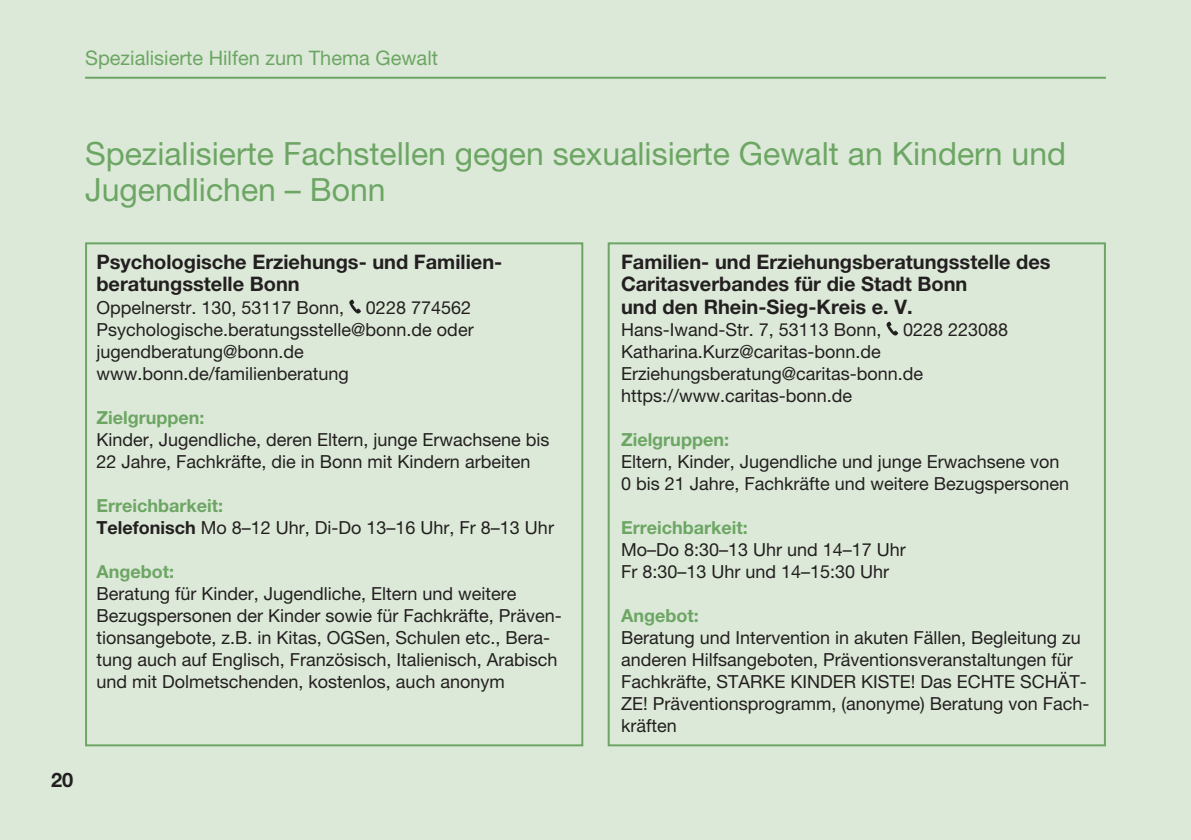
<style>
.page{position:relative;width:1191px;height:840px;background:#fff}
.page>*{position:absolute;margin:0;border:0;box-sizing:border-box;transform-origin:0 0}
.t1{font:32px/36px "Helvetica Neue LT Pro";color:#6da664}
.t2{font:700 20px/22px "Helvetica Neue LT Pro";color:#231f20}
.t3{font:20px "Helvetica Neue LT Pro";color:#6da664}
.t4{font:18px/22px "Helvetica Neue LT Pro";color:#231f20}
.t5{font:700 18px "Helvetica Neue LT Pro";color:#6da664}
.s1{font-weight:700;color:#6da664}
.s2{font-weight:700}
</style>
<div class="page">
<div style="left:0;top:0;width:1191px;height:839px;background:#dce9d8"></div>
<hr style="left:85px;top:77px;width:1021px;height:2px;background:#6da664">
<svg style="left:349px;top:299px;width:12px;height:15px"></svg>
<svg style="left:886px;top:321px;width:12px;height:15px"></svg>
<div style="left:85px;top:242px;width:498px;height:504px;border:2px solid #6da664"></div>
<div style="left:607px;top:242px;width:499px;height:504px;border:2px solid #6da664"></div>
<p class="t3" style="left:85px;top:46px;width:354px">Spezialisierte Hilfen zum Thema Gewalt</p>
<h1 class="t1" style="left:85px;top:135px;width:982px">Spezialisierte Fachstellen gegen sexualisierte Gewalt an Kindern und<br>Jugendlichen – Bonn</h1>
<p class="t2" style="left:96px;top:251px;width:407px">Psychologische Erziehungs- und Familien&shy;beratungsstelle Bonn</p>
<p class="t4" style="left:96px;top:296px;width:379px">Oppelnerstr. 130, 53117 Bonn, 0228 774562<br>Psychologische.beratungsstelle@bonn.de oder jugendberatung@bonn.de www.bonn.de/familienberatung</p>
<p class="t5" style="left:96px;top:406px;width:109px">Zielgruppen:</p>
<p class="t4" style="left:96px;top:428px;width:455px">Kinder, Jugendliche, deren Eltern, junge Erwachsene bis<br>22 Jahre, Fachkräfte, die in Bonn mit Kindern arbeiten</p>
<p class="t4" style="left:96px;top:493px;width:459px"><span class="s1">Erreichbarkeit:<br></span><span class="s2">Telefonisch</span> Mo 8–12 Uhr, Di-Do 13–16 Uhr, Fr 8–13 Uhr</p>
<p class="t5" style="left:96px;top:560px;width:79px">Angebot:</p>
<p class="t4" style="left:96px;top:581px;width:467px">Beratung für Kinder, Jugendliche, Eltern und weitere Bezugspersonen der Kinder sowie für Fachkräfte, Präven&shy;tionsangebote, z.B. in Kitas, OGSen, Schulen etc., Bera&shy;tung auch auf Englisch, Französisch, Italienisch, Arabisch und mit Dolmetschenden, kostenlos, auch anonym</p>
<p class="t2" style="left:51px;top:768px;width:24px">20</p>
<p class="t2" style="left:621px;top:251px;width:431px">Familien- und Erziehungsberatungsstelle des<br>Caritasverbandes für die Stadt Bonn<br>und den Rhein-Sieg-Kreis e. V.</p>
<p class="t4" style="left:621px;top:318px;width:389px">Hans-Iwand-Str. 7, 53113 Bonn, 0228 223088<br>Katharina.Kurz@caritas-bonn.de Erziehungsberatung@caritas-bonn.de https://www.caritas-bonn.de</p>
<p class="t5" style="left:621px;top:428px;width:109px">Zielgruppen:</p>
<p class="t4" style="left:621px;top:450px;width:450px">Eltern, Kinder, Jugendliche und junge Erwachsene von<br>0 bis 21 Jahre, Fachkräfte und weitere Bezugspersonen</p>
<p class="t5" style="left:621px;top:516px;width:128px">Erreichbarkeit:</p>
<p class="t4" style="left:621px;top:537px;width:286px">Mo–Do 8:30–13 Uhr und 14–17 Uhr<br>Fr 8:30–13 Uhr und 14–15:30 Uhr</p>
<p class="t5" style="left:621px;top:604px;width:79px">Angebot:</p>
<p class="t4" style="left:621px;top:625px;width:470px">Beratung und Intervention in akuten Fällen, Begleitung zu anderen Hilfsangeboten, Präventionsveranstaltungen für Fachkräfte, STARKE KINDER KISTE! Das ECHTE SCHÄT-ZE! Präventionsprogramm, (anonyme) Beratung von Fach&shy;kräften</p>
</div>
